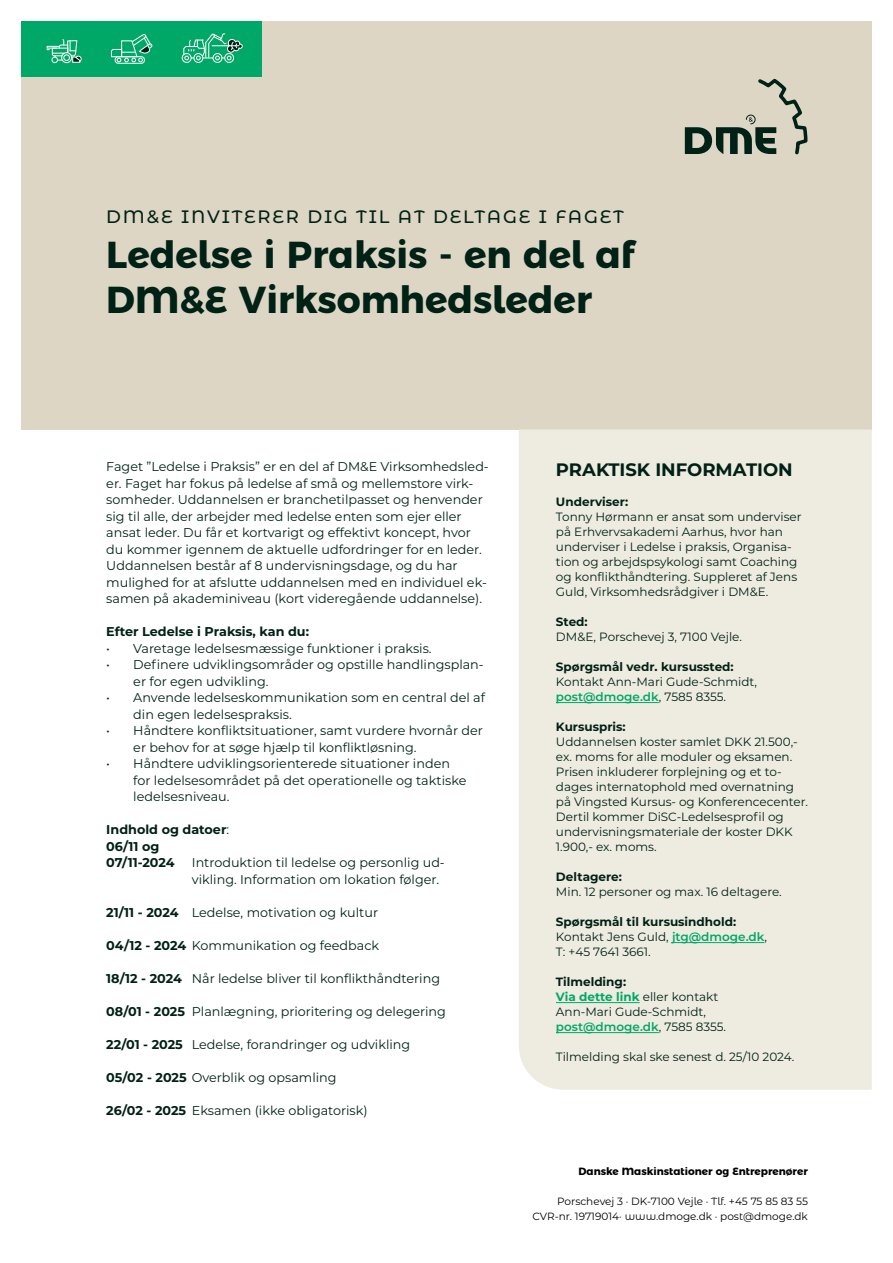
<style>
.page{position:relative;width:893px;height:1263px;background:#fff}
.page>*{position:absolute;margin:0;border:0;box-sizing:border-box;transform-origin:0 0}
.t1{font:700 37.5px/45px "Montserrat Alternates";color:#002115}
.t2{font:500 18px "Montserrat Alternates";letter-spacing:.1em;color:#002115}
.t3{font:700 18px "Montserrat";color:#002115}
.t4{font:12.75px/16.5px "Montserrat";color:#002115}
.t5{font:700 12.75px/16.5px "Montserrat";color:#002115}
.t6{font:12px/15px "Montserrat";color:#002115}
.t7{font:700 12px "Montserrat";color:#002115}
.t8{font:10.5px/15px "Montserrat Alternates";color:#000;text-align:right}
.t9{font:700 10.5px "Montserrat Alternates";color:#000}
.s1{font-weight:400}
.s2{font-weight:700}
.s3{font-weight:600;color:#00a867}
.s4{font-weight:700;color:#00a867}
</style>
<div class="page">
<div style="left:21px;top:21px;width:851px;height:408px;background:#ded6c5"></div>
<svg style="left:685px;top:78px;width:123px;height:77px"></svg>
<div style="left:519px;top:429px;width:353px;height:661px;background:#eeebe1"></div>
<hr style="left:556px;top:702px;width:103px;height:1px;background:#00a867">
<hr style="left:672px;top:942px;width:92px;height:1px;background:#00a867">
<hr style="left:556px;top:1002px;width:84px;height:1px;background:#00a867">
<hr style="left:556px;top:1032px;width:103px;height:1px;background:#00a867">
<div style="left:21px;top:21px;width:241px;height:56px;background:#00a867"></div>
<div style="left:182px;top:53px;width:10px;height:10px;border:1px solid #fff;border-radius:50%"></div>
<div style="left:213px;top:53px;width:9px;height:10px;border:1px solid #fff;border-radius:50%"></div>
<div style="left:193px;top:53px;width:10px;height:10px;border:1px solid #fff;border-radius:50%"></div>
<div style="left:224px;top:53px;width:10px;height:10px;border:1px solid #fff;border-radius:50%"></div>
<svg style="left:183px;top:33px;width:60px;height:27px"></svg>
<svg style="left:46px;top:39px;width:36px;height:24px"></svg>
<div style="left:115px;top:56px;width:30px;height:8px;border:1px solid #fff;border-radius:3px"></div>
<svg style="left:111px;top:34px;width:42px;height:28px"></svg>
<h2 class="t2" style="left:106px;top:204px;width:519px">DM&amp;E INVITERER DIG TIL AT DELTAGE I FAGET</h2>
<h1 class="t1" style="left:106px;top:229px;width:529px">Ledelse i Praksis - en del af<br>DM&amp;E Virksomhedsleder</h1>
<p class="t4" style="left:106px;top:458px;width:384px">Faget ”Ledelse i Praksis” er en del af DM&amp;E Virksomhedsled&shy;er. Faget har fokus på ledelse af små og mellemstore virk&shy;somheder. Uddannelsen er branchetilpasset og henvender sig til alle, der arbejder med ledelse enten som ejer eller ansat leder. Du får et kortvarigt og effektivt koncept, hvor du kommer igennem de aktuelle udfordringer for en leder.<br>Uddannelsen består af 8 undervisningsdage, og du har mulighed for at afslutte uddannelsen med en individuel ek&shy;samen på akademiniveau (kort videregående uddannelse).</p>
<p class="t5" style="left:106px;top:623px;width:204px">Efter Ledelse i Praksis, kan du:</p>
<p class="t4" style="left:106px;top:639px;width:327px">• Varetage ledelsesmæssige funktioner i praksis.</p>
<p class="t4" style="left:133px;top:656px;width:352px;text-indent:-27px">• Definere udviklingsområder og opstille handlingsplan&shy;er for egen udvikling.</p>
<p class="t4" style="left:133px;top:689px;width:353px;text-indent:-27px">• Anvende ledelseskommunikation som en central del af din egen ledelsespraksis.</p>
<p class="t4" style="left:133px;top:722px;width:351px;text-indent:-27px">• Håndtere konfliktsituationer, samt vurdere hvornår der er behov for at søge hjælp til konfliktløsning.</p>
<p class="t4" style="left:133px;top:755px;width:335px;text-indent:-27px">• Håndtere udviklingsorienterede situationer inden for ledelsesområdet på det operationelle og taktiske ledelsesniveau.</p>
<p class="t5" style="left:106px;top:821px;width:124px">Indhold og datoer<span class="s1">:<br></span>06/11 og<br>07/11-2024</p>
<p class="t4" style="left:192px;top:854px;width:255px">Introduktion til ledelse og personlig ud&shy;vikling. Information om lokation følger.</p>
<p class="t4" style="left:106px;top:903px;width:273px"><span class="s2">21/11 - 2024</span> Ledelse, motivation og kultur</p>
<p class="t4" style="left:106px;top:936px;width:274px"><span class="s2">04/12 - 2024</span> Kommunikation og feedback</p>
<p class="t4" style="left:106px;top:969px;width:335px"><span class="s2">18/12 - 2024</span> Når ledelse bliver til konflikthåndtering</p>
<p class="t4" style="left:106px;top:1002px;width:341px"><span class="s2">08/01 - 2025</span> Planlægning, prioritering og delegering</p>
<p class="t4" style="left:106px;top:1035px;width:305px"><span class="s2">22/01 - 2025</span> Ledelse, forandringer og udvikling</p>
<p class="t4" style="left:106px;top:1068px;width:232px"><span class="s2">05/02 - 2025</span> Overblik og opsamling</p>
<p class="t4" style="left:106px;top:1101px;width:263px"><span class="s2">26/02 - 2025</span> Eksamen (ikke obligatorisk)</p>
<h2 class="t3" style="left:556px;top:457px;width:238px">PRAKTISK INFORMATION</h2>
<p class="t7" style="left:556px;top:493px;width:74px">Underviser:</p>
<p class="t6" style="left:556px;top:509px;width:247px">Tonny Hørmann er ansat som underviser på Erhvervsakademi Aarhus, hvor han underviser i Ledelse i praksis, Organisa&shy;tion og arbejdspsykologi samt Coaching og konflikthåndtering. Suppleret af Jens Guld, Virksomhedsrådgiver i DM&amp;E.</p>
<p class="t7" style="left:556px;top:613px;width:33px">Sted:</p>
<p class="t6" style="left:556px;top:629px;width:188px">DM&amp;E, Porschevej 3, 7100 Vejle.</p>
<p class="t7" style="left:556px;top:658px;width:179px">Spørgsmål vedr. kursussted:</p>
<p class="t6" style="left:556px;top:674px;width:203px">Kontakt Ann-Mari Gude-Schmidt, <span class="s3">post@dmoge.dk</span>, 7585 8355.</p>
<p class="t7" style="left:556px;top:718px;width:71px">Kursuspris:</p>
<p class="t6" style="left:556px;top:734px;width:253px">Uddannelsen koster samlet DKK 21.500,- ex. moms for alle moduler og eksamen.<br>Prisen inkluderer forplejning og et to&shy;dages internatophold med overnatning på Vingsted Kursus- og Konferencecenter.<br>Dertil kommer DiSC-Ledelsesprofil og undervisningsmateriale der koster DKK 1.900,- ex. moms.</p>
<p class="t7" style="left:556px;top:868px;width:68px">Deltagere:</p>
<p class="t6" style="left:556px;top:884px;width:227px">Min. 12 personer og max. 16 deltagere.</p>
<p class="t6" style="left:556px;top:914px;width:212px"><span class="s2">Spørgsmål til kursusindhold:<br></span>Kontakt Jens Guld, <span class="s3">jtg@dmoge.dk</span>,<br>T: +45 7641 3661.</p>
<p class="t6" style="left:556px;top:974px;width:172px"><span class="s2">Tilmelding:<br></span><span class="s4">Via dette link</span> eller kontakt<br>Ann-Mari Gude-Schmidt, <span class="s3">post@dmoge.dk</span>, 7585 8355.</p>
<p class="t6" style="left:556px;top:1049px;width:240px">Tilmelding skal ske senest d. 25/10 2024.</p>
<p class="t9" style="left:578px;top:1163px;width:231px">Danske Maskinstationer og Entreprenører</p>
<p class="t8" style="left:532px;top:1194px;width:277px">Porschevej 3 · DK-7100 Vejle · Tlf. +45 75 85 83 55<br>CVR-nr. 19719014· www.dmoge.dk · post@dmoge.dk</p>
</div>
